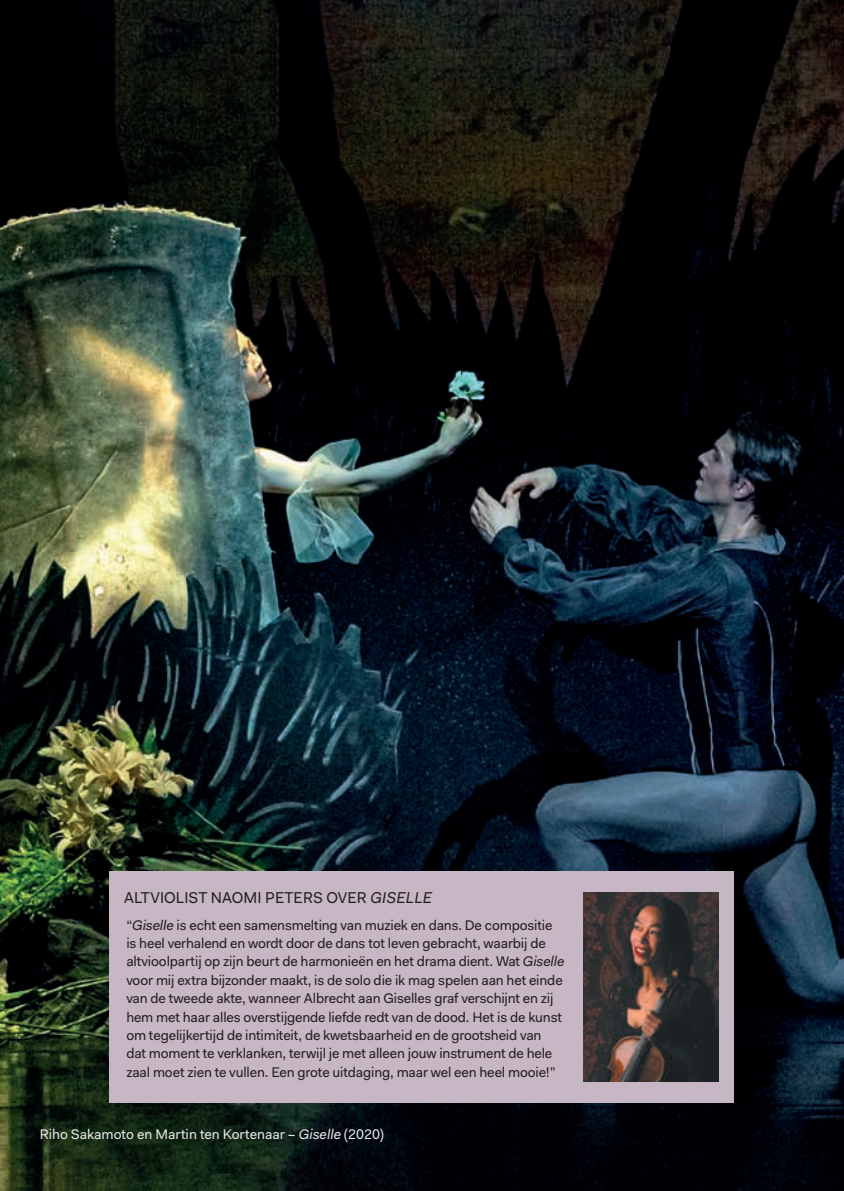
<style>
.page{position:relative;width:844px;height:1191px;background:#fff}
.page>*{position:absolute;margin:0;border:0;box-sizing:border-box;transform-origin:0 0}
.t1{font:15.75px "Fakt Pro";letter-spacing:.005em;color:#231f20}
.t2{font:14px/18.4px "Fakt Pro";letter-spacing:-.01em;color:#231f20}
.t3{font:14px "Fakt Pro";color:#e6e7e9}
.s1{font-style:italic}
</style>
<div class="page">
<img style="left:0;top:0;width:843px;height:1191px">
<div style="left:109px;top:872px;width:624px;height:231px;background:#c7b7c4"></div>
<img style="left:583px;top:892px;width:134px;height:190px">
<p class="t1" style="left:124px;top:887px;width:309px">ALTVIOLIST NAOMI PETERS OVER <span class="s1">GISELLE</span></p>
<p class="t2" style="left:126px;top:915px;width:439px">“<span class="s1">Giselle</span> is echt een samensmelting van muziek en dans. De compositie is heel verhalend en wordt door de dans tot leven gebracht, waarbij de altvioolpartij op zijn beurt de harmonieën en het drama dient. Wat <span class="s1">Giselle </span>voor mij extra bijzonder maakt, is de solo die ik mag spelen aan het einde van de tweede akte, wanneer Albrecht aan Giselles graf verschijnt en zij hem met haar alles overstijgende liefde redt van de dood. Het is de kunst om tegelijkertijd de intimiteit, de kwetsbaarheid en de grootsheid van dat moment te verklanken, terwijl je met alleen jouw instrument de hele zaal moet zien te vullen. Een grote uitdaging, maar wel een heel mooie!”</p>
<p class="t3" style="left:40px;top:1125px;width:345px">Riho Sakamoto en Martin ten Kortenaar – <span class="s1">Giselle</span> (2020)</p>
</div>
